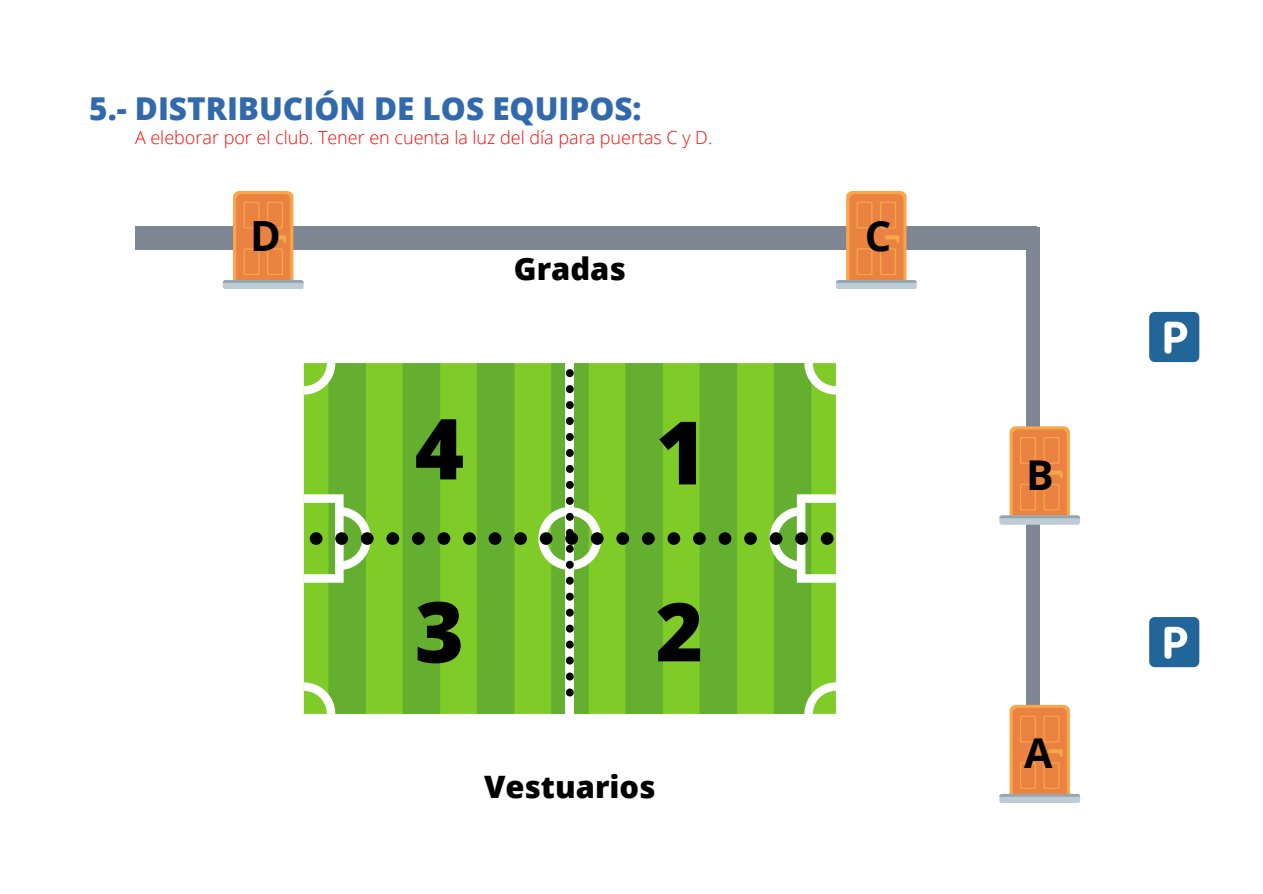
<style>
.page{position:relative;width:1263px;height:894px;background:#fff}
.page>*{position:absolute;margin:0;border:0;box-sizing:border-box;transform-origin:0 0}
.t1{font:800 87.6px "Open Sans";color:#000}
.t2{font:800 84.15px "Open Sans";color:#000}
.t3{font:800 81px "Open Sans";color:#000}
.t4{font:700 41.7px "Open Sans";color:#000}
.t5{font:700 41.1px "Open Sans";color:#000}
.t6{font:800 31.5px "Open Sans";color:#3169ad}
.t7{font:800 30.9px "Open Sans";color:#000}
.t8{font:300 18px "Open Sans";color:#fd0808}
</style>
<div class="page">
<div style="left:135px;top:226px;width:902px;height:23px;background:#7e8694"></div>
<div style="left:1026px;top:227px;width:14px;height:525px;background:#7e8694"></div>
<div style="left:846px;top:191px;width:60px;height:97px;background:linear-gradient(to right,#f8a64b,#f8a64b);border-radius:6px"></div>
<div style="left:849px;top:194px;width:54px;height:90px;background:#ea8342;border-radius:6px"></div>
<div style="left:856px;top:202px;width:16px;height:26px;background:#f59f49;border-radius:2px"></div>
<div style="left:858px;top:203px;width:13px;height:24px;background:#ea8342"></div>
<div style="left:880px;top:202px;width:16px;height:26px;background:#f8a64b;border-radius:2px"></div>
<div style="left:881px;top:203px;width:14px;height:24px;background:#ea8342"></div>
<div style="left:856px;top:248px;width:16px;height:27px;background:#f59f49;border-radius:2px"></div>
<div style="left:858px;top:249px;width:13px;height:25px;background:#ea8342"></div>
<div style="left:880px;top:248px;width:16px;height:27px;background:#f8a64b;border-radius:2px"></div>
<div style="left:881px;top:249px;width:14px;height:25px;background:#ea8342"></div>
<svg style="left:885px;top:235px;width:14px;height:8px"></svg>
<div style="left:836px;top:280px;width:81px;height:9px;background:#beccd6;border-radius:3px"></div>
<svg style="left:836px;top:280px;width:81px;height:3px"></svg>
<div style="left:233px;top:191px;width:60px;height:97px;background:#f8a64b;border-radius:6px"></div>
<div style="left:236px;top:194px;width:54px;height:90px;background:#ea8342;border-radius:6px"></div>
<div style="left:243px;top:202px;width:16px;height:26px;background:#f49c48;border-radius:2px"></div>
<div style="left:245px;top:203px;width:13px;height:24px;background:#ea8342"></div>
<div style="left:267px;top:202px;width:16px;height:26px;background:#f8a64b;border-radius:2px"></div>
<div style="left:268px;top:203px;width:14px;height:24px;background:#ea8342"></div>
<div style="left:243px;top:248px;width:16px;height:27px;background:#f49c48;border-radius:2px"></div>
<div style="left:245px;top:249px;width:13px;height:25px;background:#ea8342"></div>
<div style="left:267px;top:248px;width:16px;height:27px;background:#f8a64b;border-radius:2px"></div>
<div style="left:268px;top:249px;width:14px;height:25px;background:#ea8342"></div>
<svg style="left:272px;top:235px;width:14px;height:8px"></svg>
<div style="left:223px;top:280px;width:81px;height:9px;background:#beccd6;border-radius:3px"></div>
<svg style="left:223px;top:280px;width:81px;height:3px"></svg>
<div style="left:1009px;top:426px;width:61px;height:97px;background:#f8a64b;border-radius:6px"></div>
<div style="left:1013px;top:429px;width:54px;height:91px;background:#ea8342;border-radius:6px"></div>
<svg style="left:1020px;top:437px;width:16px;height:26px"></svg>
<div style="left:1021px;top:438px;width:14px;height:24px;background:#ea8342"></div>
<div style="left:1043px;top:437px;width:16px;height:26px;background:#f49e49;border-radius:2px"></div>
<div style="left:1045px;top:438px;width:13px;height:24px;background:#ea8342"></div>
<svg style="left:1020px;top:483px;width:16px;height:27px"></svg>
<div style="left:1021px;top:484px;width:14px;height:25px;background:#ea8342"></div>
<div style="left:1043px;top:483px;width:16px;height:27px;background:#f49e49;border-radius:2px"></div>
<div style="left:1045px;top:484px;width:13px;height:25px;background:#ea8342"></div>
<svg style="left:1048px;top:470px;width:15px;height:8px"></svg>
<div style="left:999px;top:515px;width:81px;height:9px;background:#beccd6;border-radius:3px"></div>
<svg style="left:999px;top:515px;width:81px;height:3px"></svg>
<div style="left:1009px;top:704px;width:61px;height:97px;background:#f8a64b;border-radius:6px"></div>
<div style="left:1013px;top:707px;width:54px;height:91px;background:#ea8342;border-radius:6px"></div>
<svg style="left:1020px;top:715px;width:16px;height:27px"></svg>
<div style="left:1021px;top:716px;width:14px;height:25px;background:#ea8342"></div>
<div style="left:1043px;top:715px;width:16px;height:27px;background:#f49e49;border-radius:2px"></div>
<div style="left:1045px;top:716px;width:13px;height:25px;background:#ea8342"></div>
<svg style="left:1020px;top:762px;width:16px;height:26px"></svg>
<div style="left:1021px;top:763px;width:14px;height:24px;background:#ea8342"></div>
<div style="left:1043px;top:762px;width:16px;height:26px;background:#f49e49;border-radius:2px"></div>
<div style="left:1045px;top:763px;width:13px;height:24px;background:#ea8342"></div>
<svg style="left:1048px;top:749px;width:15px;height:7px"></svg>
<svg style="left:999px;top:793px;width:81px;height:9px"></svg>
<svg style="left:999px;top:793px;width:81px;height:3px"></svg>
<svg style="left:304px;top:363px;width:532px;height:350px;background:#75bc33"></svg>
<div style="left:1149px;top:312px;width:50px;height:50px;background:#269;border-radius:6px"></div>
<svg style="left:1164px;top:321px;width:23px;height:32px"></svg>
<div style="left:1149px;top:617px;width:50px;height:50px;background:#269;border-radius:6px"></div>
<svg style="left:1164px;top:626px;width:23px;height:32px"></svg>
<h3 class="t6" style="left:89px;top:86px;width:554px">5.- DISTRIBUCIÓN DE LOS EQUIPOS:</h3>
<p class="t8" style="left:135px;top:125px;width:579px">A eleborar por el club. Tener en cuenta la luz del día para puertas C y D.</p>
<h3 class="t4" style="left:250px;top:206px;width:32px">D</h3>
<h3 class="t4" style="left:865px;top:206px;width:28px">C</h3>
<h3 class="t7" style="left:514px;top:247px;width:114px">Gradas</h3>
<h2 class="t2" style="left:415px;top:389px;width:51px">4</h2>
<h1 class="t1" style="left:656px;top:390px;width:53px">1</h1>
<h2 class="t2" style="left:415px;top:572px;width:51px">3</h2>
<h3 class="t3" style="left:656px;top:574px;width:49px">2</h3>
<h3 class="t7" style="left:484px;top:764px;width:173px">Vestuarios</h3>
<h3 class="t5" style="left:1026px;top:445px;width:29px">B</h3>
<h3 class="t5" style="left:1024px;top:724px;width:30px">A</h3>
</div>
